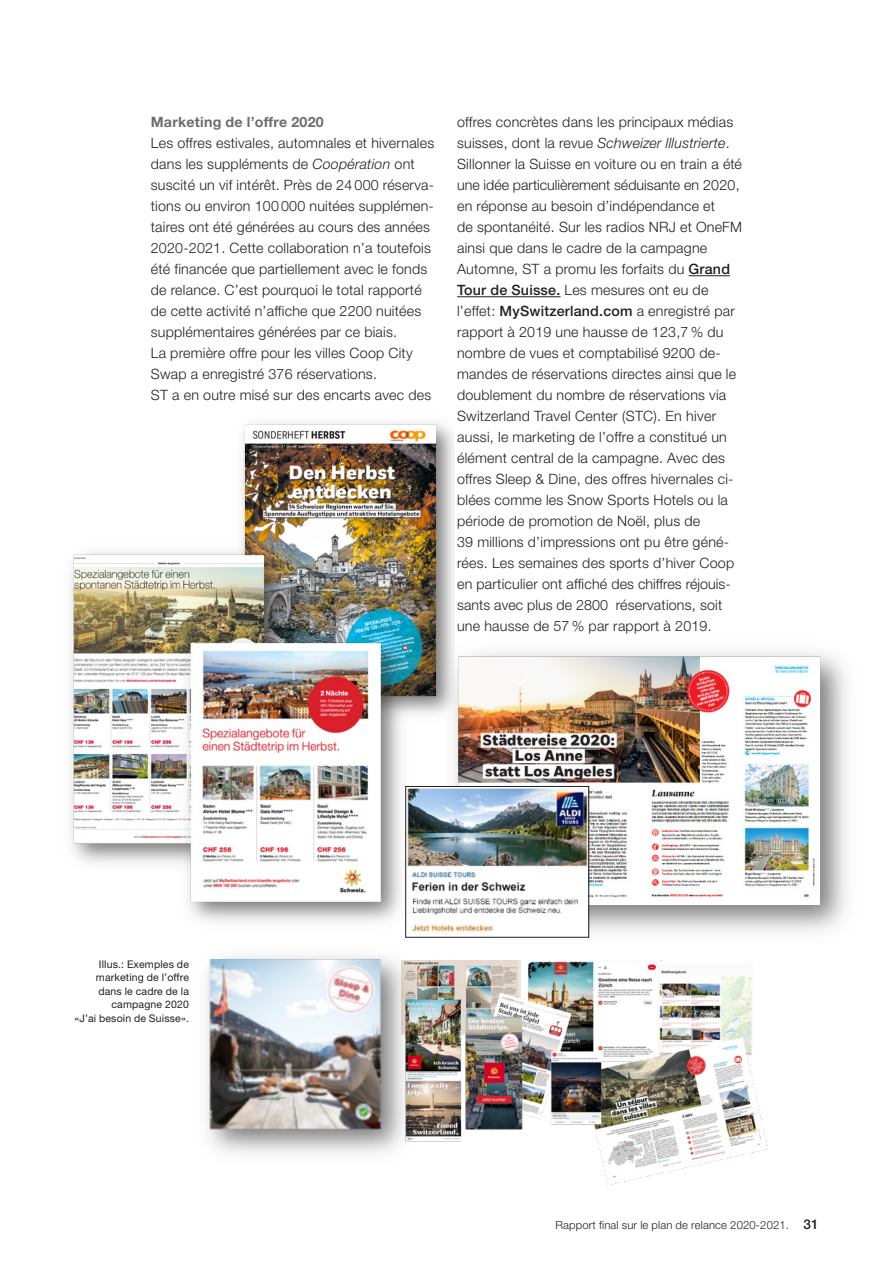
<style>
.page{position:relative;width:893px;height:1263px;background:#fff}
.page>*{position:absolute;margin:0;border:0;box-sizing:border-box;transform-origin:0 0}
.t1{font:300 14.25px/21px "Helvetica Neue LT Pro";letter-spacing:.015em;color:#231f20}
.t2{font:700 14.25px "Helvetica Neue LT Pro";letter-spacing:.015em;color:#6c6d70}
.t3{font:300 11.25px "Helvetica Neue LT Pro";letter-spacing:.015em;color:#231f20}
.t4{font:10.5px/13.5px "Helvetica Neue LT Pro";letter-spacing:.015em;color:#231f20;text-align:right}
.s1{font-style:italic}
.s2{font-weight:500}
.s3{font-weight:500;font-size:13.5px}
</style>
<div class="page">
<img style="left:242px;top:422px;width:213px;height:293px">
<img style="left:70px;top:539px;width:344px;height:383px">
<img style="left:436px;top:635px;width:412px;height:303px">
<hr style="left:689px;top:275px;width:41px;height:1px;background:#231f20">
<hr style="left:457px;top:296px;width:103px;height:1px;background:#231f20">
<img style="left:407px;top:788px;width:180px;height:147px">
<div style="left:405px;top:786px;width:184px;height:151px;border:1px solid #231f20"></div>
<img style="left:423px;top:960px;width:344px;height:224px">
<img style="left:205px;top:956px;width:218px;height:198px">
<p class="t2" style="left:151px;top:113px;width:174px">Marketing de l’offre 2020</p>
<p class="t1" style="left:151px;top:132px;width:285px">Les offres estivales, automnales et hivernales dans les suppléments de <span class="s1">Coopération</span> ont suscité un vif intérêt. Près de 24 000 réserva&shy;tions ou environ 100 000 nuitées supplémen&shy;taires ont été générées au cours des années 2020-2021. Cette collaboration n’a toutefois été financée que partiellement avec le fonds de relance. C’est pourquoi le total rapporté de cette activité n’affiche que 2200 nuitées supplémentaires générées par ce biais.<br>La première offre pour les villes Coop City Swap a enregistré 376 réservations.<br>ST a en outre misé sur des encarts avec des</p>
<p class="t1" style="left:457px;top:111px;width:286px">offres concrètes dans les principaux médias suisses, dont la revue <span class="s1">Schweizer lllustrierte</span>.<br>Sillonner la Suisse en voiture ou en train a été une idée particulièrement séduisante en 2020, en réponse au besoin d’indépendance et<br>de spontanéité. Sur les radios NRJ et OneFM ainsi que dans le cadre de la campagne Automne, ST a promu les forfaits du <span class="s2">Grand Tour de Suisse.</span> Les mesures ont eu de l’effet: <span class="s2">MySwitzerland.com</span> a enregistré par rapport à 2019 une hausse de 123,7 % du nombre de vues et comptabilisé 9200 de&shy;mandes de réservations directes ainsi que le doublement du nombre de réservations via Switzerland Travel Center (STC). En hiver aussi, le marketing de l’offre a constitué un élément central de la campagne. Avec des offres Sleep &amp; Dine, des offres hivernales ci&shy;blées comme les Snow Sports Hotels ou la période de promotion de Noël, plus de<br>39 millions d’impressions ont pu être géné&shy;rées. Les semaines des sports d’hiver Coop en particulier ont affiché des chiffres réjouis&shy;sants avec plus de 2800 réservations, soit une hausse de 57 % par rapport à 2019.</p>
<p class="t4" style="left:74px;top:957px;width:116px">Illus.: Exemples de marketing de l’offre dans le cadre de la campagne 2020<br>«J’ai besoin de Suisse».</p>
<p class="t3" style="left:555px;top:1218px;width:265px">Rapport final sur le plan de relance 2020-2021. <span class="s3">31</span></p>
</div>
